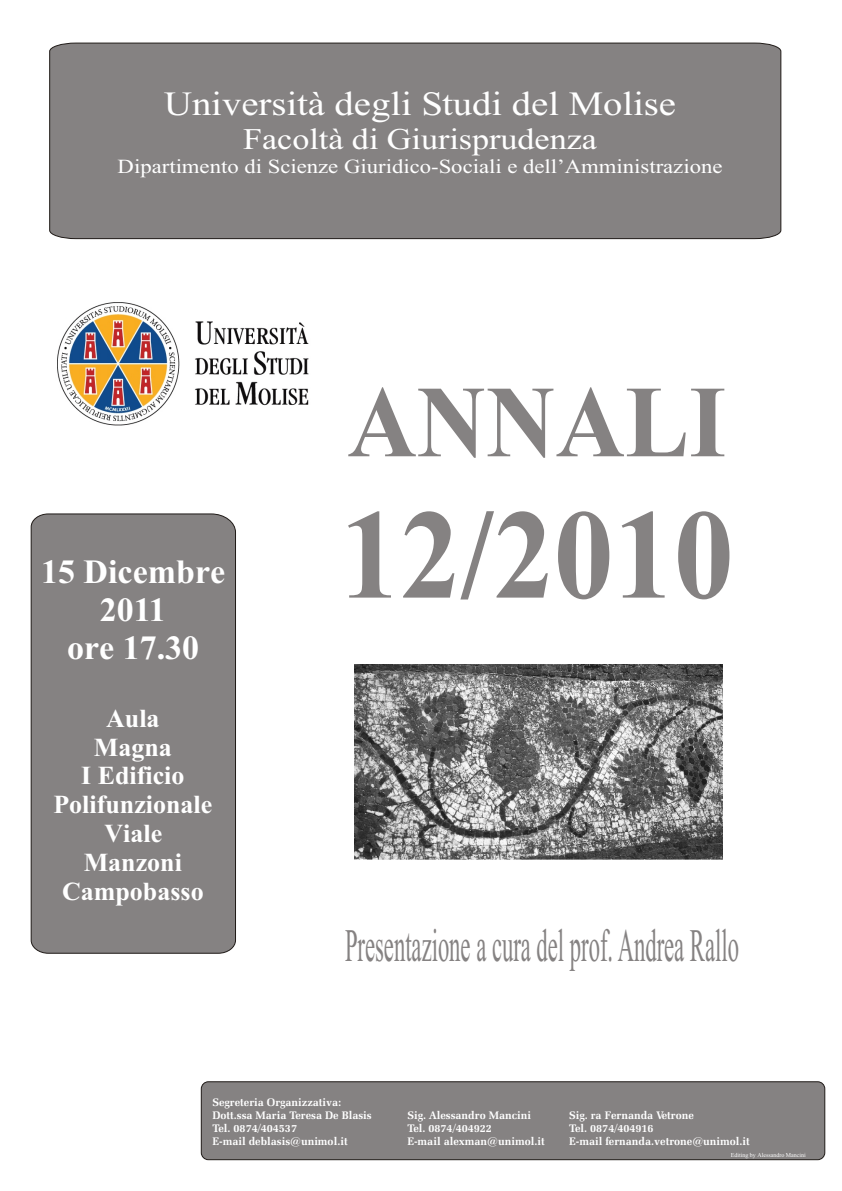
<style>
.page{position:relative;width:842px;height:1191px;background:#fff}
.page>*{position:absolute;margin:0;border:0;box-sizing:border-box;transform-origin:0 0}
.t1{font:700 127.6px "Times New Roman";color:#858282;scale:.94 1}
.t2{font:700 102.1px "Times New Roman";color:#858282;scale:.94 1}
.t3{font:46.5px "Times New Roman";color:#858282;scale:.49 1}
.t4{font:34px "Times New Roman";color:#fff;scale:1.14 1}
.t5{font:700 34px/37.7px "Times New Roman";color:#fff;text-align:center}
.t6{font:30px "Times New Roman";color:#fff;scale:1.14 1}
.t7{font:700 26px/28.8px "Times New Roman";color:#fff;text-align:center}
.t8{font:20px "Times New Roman";color:#fff;scale:1.14 1}
.t9{font:700 11px/12.9px "Zapf Ellipt BT";color:#fff}
.t10{font:6px "Times New Roman";color:#fff}
</style>
<div class="page">
<div style="left:49px;top:43px;width:732px;height:196px;background:#858282"></div>
<div style="left:201px;top:1082px;width:624px;height:78px;background:#858282;border:1px solid #1f1a17;border-radius:7px"></div>
<div style="left:31px;top:514px;width:205px;height:439px;background:#858282"></div>
<img style="left:354px;top:665px;width:369px;height:195px">
<img style="left:57px;top:302px;width:252px;height:124px">
<h3 class="t4" style="left:164px;top:91px;width:451px">Università degli Studi del Molise</h3>
<h3 class="t6" style="left:243px;top:128px;width:312px">Facoltà di Giurisprudenza</h3>
<h3 class="t8" style="left:118px;top:160px;width:532px">Dipartimento di Scienze Giuridico-Sociali e dell’Amministrazione</h3>
<h3 class="t5" style="left:41px;top:557px;width:186px">15 Dicembre<br>2011<br>ore 17.30</h3>
<h3 class="t7" style="left:53px;top:706px;width:160px">Aula<br>Magna<br>I Edificio<br>Polifunzionale<br>Viale<br>Manzoni<br>Campobasso</h3>
<h2 class="t2" style="left:348px;top:387px;width:405px">ANNALI</h2>
<h1 class="t1" style="left:340px;top:511px;width:420px">12/2010</h1>
<h3 class="t3" style="left:345px;top:929px;width:806px">Presentazione a cura del prof. Andrea Rallo</h3>
<p class="t9" style="left:212px;top:1097px;width:161px">Segreteria Organizzativa:<br>Dott.ssa Maria Teresa De Blasis<br>Tel. 0874/404537<br>E-mail deblasis@unimol.it</p>
<p class="t9" style="left:407px;top:1110px;width:139px">Sig. Alessandro Mancini<br>Tel. 0874/404922<br>E-mail alexman@unimol.it</p>
<p class="t9" style="left:569px;top:1110px;width:182px">Sig. ra Fernanda Vetrone<br>Tel. 0874/404916<br>E-mail fernanda.vetrone@unimol.it</p>
<p class="t10" style="left:731px;top:1152px;width:77px">Editing by Alessandro Mancini</p>
</div>
